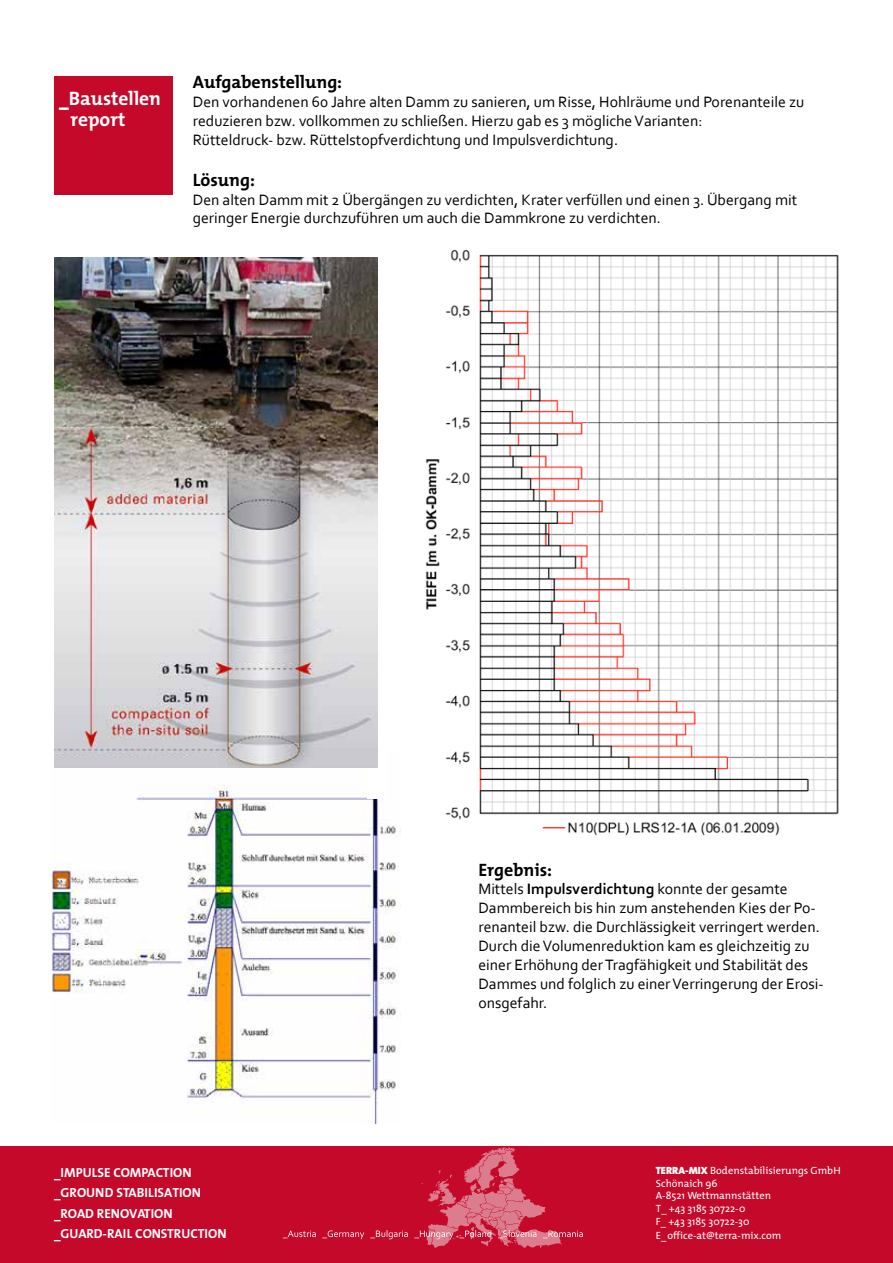
<style>
.page{position:relative;width:893px;height:1263px;background:#fff}
.page>*{position:absolute;margin:0;border:0;box-sizing:border-box;transform-origin:0 0}
.t1{font:700 19.5px/21px "The Mix";color:#fff}
.t2{font:700 18px "The Mix";color:#000}
.t3{font:15.75px/18.9px "Corbel";color:#000}
.t4{font:700 13.2px/20.2px "The Mix";color:#fff}
.t5{font:10.5px/12.5px "The Mix";color:#fff}
.s1{font-weight:800}
.s2{font-weight:700}
.s3{font-weight:900}
</style>
<div class="page">
<div style="left:0;top:1146px;width:893px;height:117px;background:#c5092b"></div>
<img style="left:51px;top:767px;width:350px;height:356px">
<img style="left:425px;top:249px;width:414px;height:587px">
<div style="left:54px;top:76px;width:119px;height:119px;background:#c5092b"></div>
<div style="left:367px;top:746px;width:20px;height:53px;background:#fff"></div>
<img style="left:54px;top:257px;width:323px;height:510px">
<svg style="left:283px;top:1147px;width:300px;height:101px"></svg>
<p class="t1" style="left:70px;top:87px;width:92px;text-indent:-11px"><span class="s1">_</span>Baustellen report</p>
<p class="t2" style="left:193px;top:67px;width:151px">Aufgabenstellung:</p>
<p class="t3" style="left:193px;top:92px;width:613px">Den vorhandenen 60 Jahre alten Damm zu sanieren, um Risse, Hohlräume und Porenanteile zu reduzieren bzw. vollkommen zu schließen. Hierzu gab es 3 mögliche Varianten:<br>Rütteldruck- bzw. Rüttelstopfverdichtung und Impulsverdichtung.</p>
<p class="t2" style="left:193px;top:164px;width:64px">Lösung:</p>
<p class="t3" style="left:193px;top:189px;width:606px">Den alten Damm mit 2 Übergängen zu verdichten, Krater verfüllen und einen 3. Übergang mit geringer Energie durchzuführen um auch die Dammkrone zu verdichten.</p>
<p class="t2" style="left:478px;top:854px;width:75px">Ergebnis:</p>
<p class="t3" style="left:478px;top:879px;width:347px">Mittels <span class="s2">Impulsverdichtung</span> konnte der gesamte Dammbereich bis hin zum anstehenden Kies der Po&shy;renanteil bzw. die Durchlässigkeit verringert werden.<br>Durch die Volumenreduktion kam es gleichzeitig zu einer Erhöhung der Tragfähigkeit und Stabilität des Dammes und folglich zu einer Verringerung der Erosi&shy;onsgefahr.</p>
<p class="t4" style="left:54px;top:1162px;width:174px">_IMPULSE COMPACTION _GROUND STABILISATION _ROAD RENOVATION _GUARD-RAIL CONSTRUCTION</p>
<p class="t5" style="left:656px;top:1164px;width:186px"><span class="s3">TERRA-MIX</span> Bodenstabilisierungs GmbH<br>Schönaich 96<br>A-8521 Wettmannstätten<br>T_ +43 3185 30722-0</p>
<p class="t5" style="left:656px;top:1214px;width:127px;line-height:13.5px">F_ +43 3185 30722-30<br>E_office-at@terra-mix.com</p>
</div>
